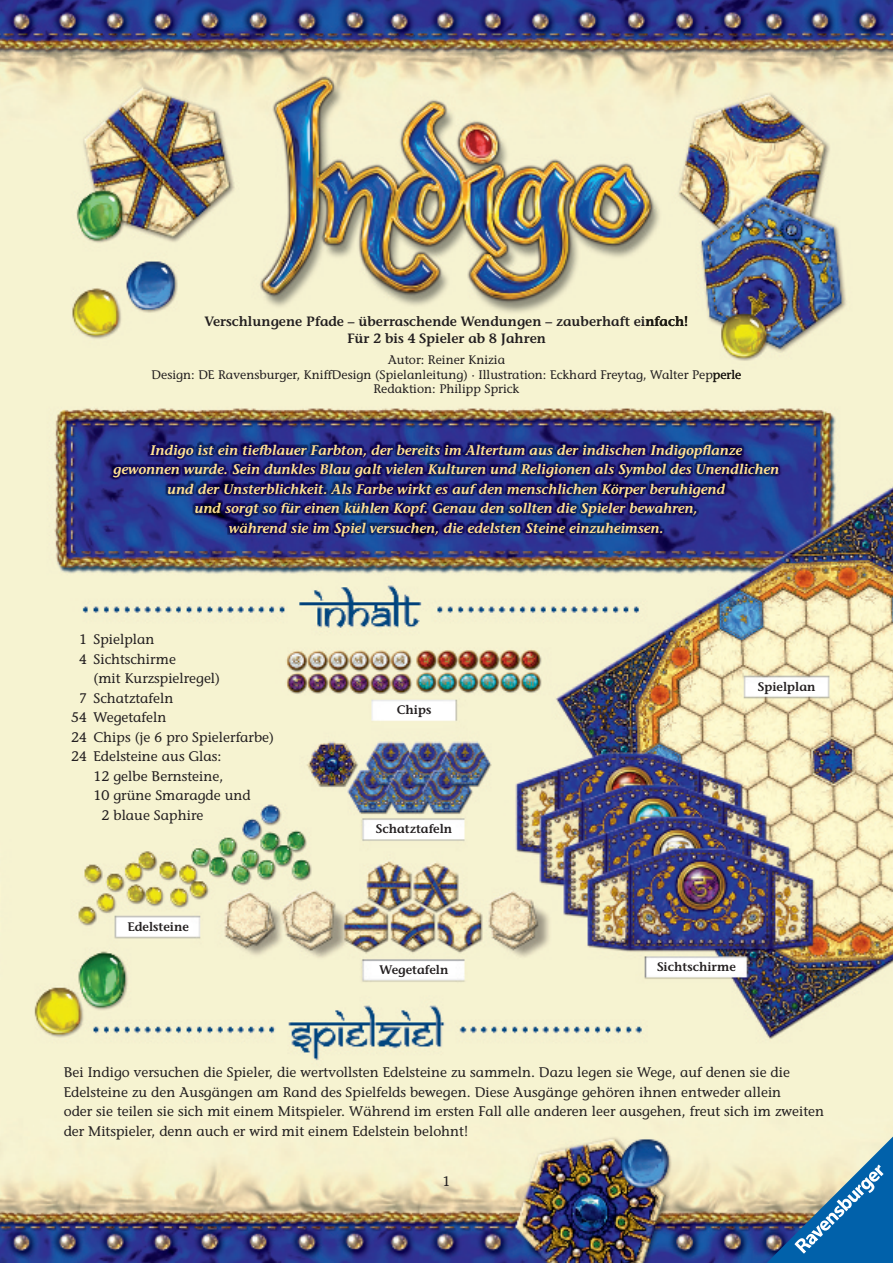
<style>
.page{position:relative;width:893px;height:1263px;background:#fff}
.page>*{position:absolute;margin:0;border:0;box-sizing:border-box;transform-origin:0 0}
.t1{font:13.8px/19.5px "Stone Informal";color:#231f20}
.t2{font:italic 600 13.8px/19.5px "Stone Informal";color:#ffe192;text-align:center}
.t3{font:600 13.5px/17.2px "Stone Informal";color:#231f20;text-align:center}
.t4{font:12.3px/14.5px "Stone Informal";color:#231f20;text-align:center}
.t5{font:600 12.3px "Stone Informal";color:#231f20}
.s1{color:#1e1b13}
</style>
<div class="page">
<img style="left:0;top:0;width:893px;height:1263px">
<svg style="left:745px;top:1116px;width:148px;height:147px;background:#90acb4"></svg>
<p class="t3" style="left:205px;top:314px;width:485px">Verschlungene Pfade – überraschende Wendungen – zauberhaft ei<span class="s1">nfach!<br></span>Für 2 bis 4 Spieler ab 8 Jahren</p>
<p class="t4" style="left:152px;top:354px;width:591px">Autor: Reiner Knizia<br>Design: DE Ravensburger, KniffDesign (Spielanleitung) · Illustration: Eckhard Freytag, Walter Pep<span class="s1">perle<br></span>Redaktion: Philipp Sprick</p>
<p class="t2" style="left:114px;top:442px;width:667px">Indigo ist ein tiefblauer Farbton, der bereits im Altertum aus der indischen Indigo pflanze<br>gewonnen wurde. Sein dunkles Blau galt vielen Kulturen und Religionen als Symbol des Unendlichen und der Unsterblichkeit. Als Farbe wirkt es auf den menschlichen Körper beruhigend<br>und sorgt so für einen kühlen Kopf. Genau den sollten die Spieler bewahren,<br>während sie im Spiel versuchen, die edelsten Steine einzuheimsen.</p>
<p class="t1" style="left:79px;top:631px;width:77px">1 Spielplan</p>
<p class="t1" style="left:79px;top:651px;width:98px">4 Sichtschirme</p>
<p class="t1" style="left:94px;top:670px;width:128px">(mit Kurzspielregel)</p>
<p class="t1" style="left:79px;top:690px;width:96px">7 Schatztafeln</p>
<p class="t1" style="left:71px;top:709px;width:97px">54 Wegetafeln</p>
<p class="t1" style="left:71px;top:729px;width:204px">24 Chips (je 6 pro Spielerfarbe)</p>
<p class="t1" style="left:71px;top:748px;width:152px">24 Edelsteine aus Glas:</p>
<p class="t1" style="left:94px;top:768px;width:131px">12 gelbe Bernsteine,</p>
<p class="t1" style="left:94px;top:787px;width:159px">10 grüne Smaragde und</p>
<p class="t1" style="left:101px;top:807px;width:103px">2 blaue Saphire</p>
<p class="t5" style="left:127px;top:922px;width:63px">Edelsteine</p>
<p class="t5" style="left:397px;top:705px;width:36px">Chips</p>
<p class="t5" style="left:376px;top:824px;width:78px">Schatztafeln</p>
<p class="t5" style="left:380px;top:965px;width:70px">Wegetafeln</p>
<p class="t5" style="left:758px;top:682px;width:59px">Spielplan</p>
<p class="t5" style="left:657px;top:962px;width:81px">Sichtschirme</p>
<p class="t1" style="left:64px;top:1064px;width:762px">Bei Indigo versuchen die Spieler, die wertvollsten Edelsteine zu sammeln. Dazu legen sie Wege, auf denen sie die Edelsteine zu den Ausgängen am Rand des Spielfelds bewegen. Diese Ausgänge gehören ihnen entweder allein<br>oder sie teilen sie sich mit einem Mitspieler. Während im ersten Fall alle anderen leer ausgehen, freut sich im zweiten der Mitspieler, denn auch er wird mit einem Edelstein belohnt!</p>
<p class="t1" style="left:443px;top:1172px;width:9px">1</p>
</div>
